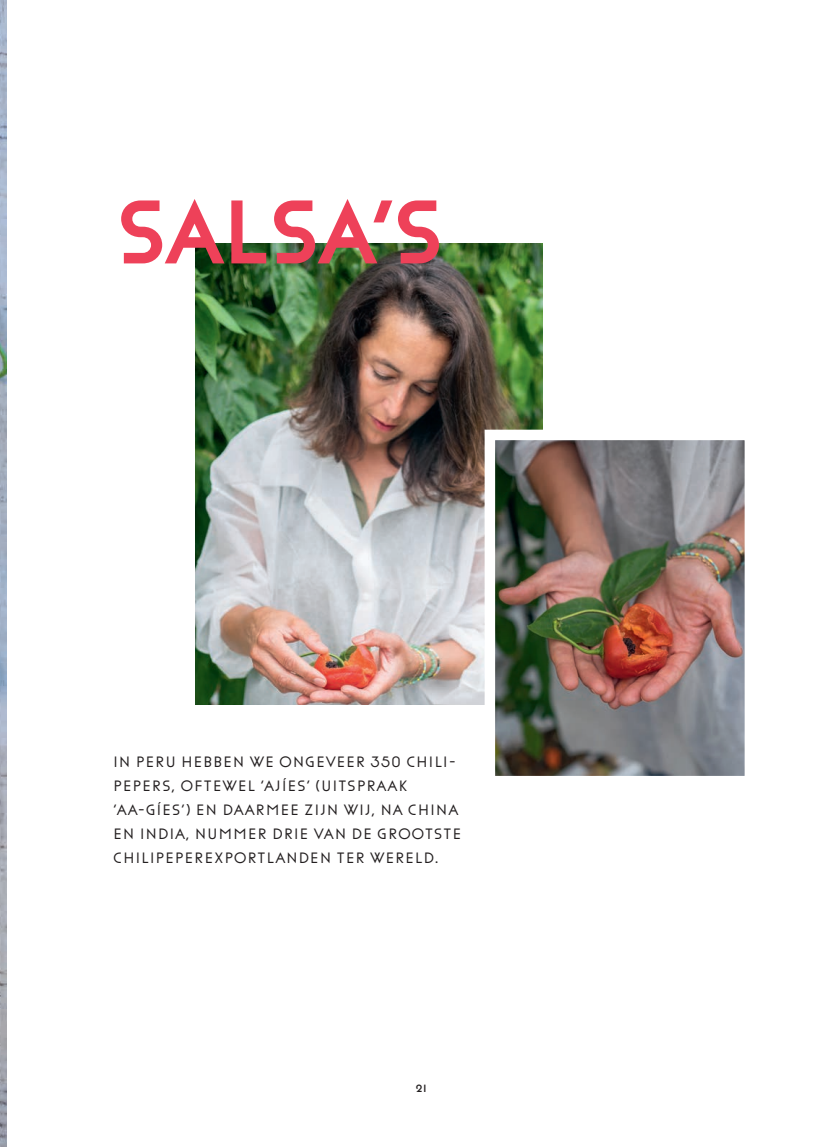
<style>
.page{position:relative;width:840px;height:1147px;background:#fff}
.page>*{position:absolute;margin:0;border:0;box-sizing:border-box;transform-origin:0 0}
.t1{font:90px "Funkis Medelfet";color:#ee4159}
.t2{font:15px/24px "Funkis Mager";color:#231f20}
.t3{font:10.5px "Funkis Medelfet";color:#231f20}
</style>
<div class="page">
<img style="left:0;top:0;width:6px;height:1146px">
<img style="left:196px;top:243px;width:346px;height:462px">
<img style="left:495px;top:440px;width:249px;height:335px">
<h1 class="t1" style="left:113px;top:184px;width:336px">SALSA’S</h1>
<p class="t2" style="left:113px;top:750px;width:350px">IN PERU HEBBEN WE ONGEVEER 350 CHILI-PEPERS, OFTEWEL ‘AJÍES’ (UITSPRAAK ‘AA-GÍES’) EN DAARMEE ZIJN WIJ, NA CHINA EN INDIA, NUMMER DRIE VAN DE GROOTSTE CHILIPEPEREXPORTLANDEN TER WERELD.</p>
<p class="t3" style="left:415px;top:1082px;width:13px">21</p>
</div>
